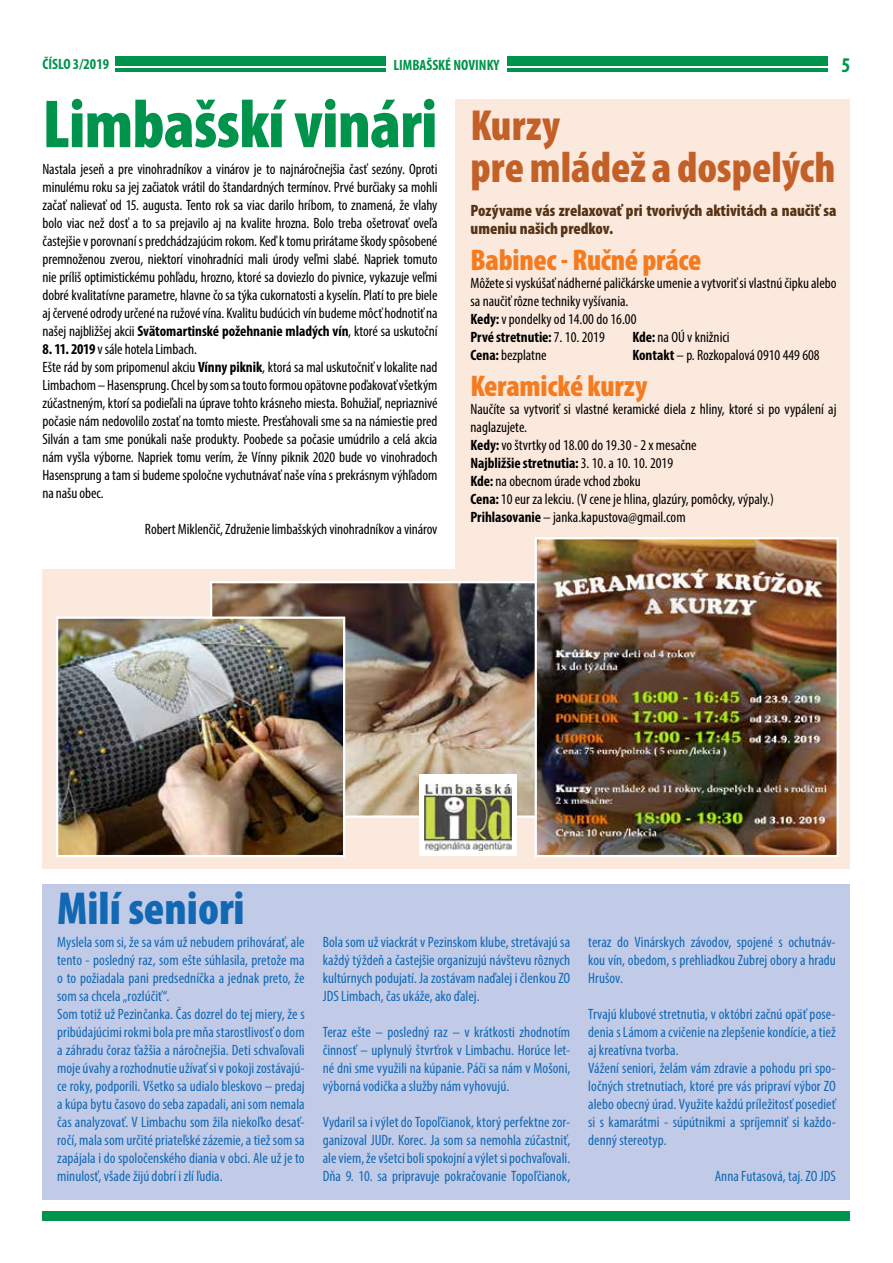
<style>
.page{position:relative;width:893px;height:1263px;background:#fff}
.page>*{position:absolute;margin:0;border:0;box-sizing:border-box;transform-origin:0 0}
.t1{font:900 condensed 68.7px "Myriad Pro";letter-spacing:-.01em;color:#00934b}
.t2{font:900 condensed 46.5px "Myriad Pro";color:#1268b3}
.t3{font:900 condensed 43.65px/41.7px "Myriad Pro";color:#c36028}
.t4{font:900 condensed 30px "Myriad Pro";letter-spacing:-.01em;color:#f47b20}
.t5{font:700 condensed 21px "Myriad Pro";color:#00934b}
.t6{font:900 condensed 16.5px/18px "Myriad Pro";color:#553415}
.t7{font:condensed 15px/18px "Myriad Pro";letter-spacing:-.005em;color:#000}
.t8{font:condensed 15px/18px "Myriad Pro";letter-spacing:.005em;color:#1268b3;text-align:justify}
.t9{font:700 condensed 15px "Myriad Pro";color:#00934b}
.s1{font-weight:700}
</style>
<div class="page">
<div style="left:43px;top:1211px;width:807px;height:9px;background:#00934b"></div>
<div style="left:98px;top:56px;width:736px;height:9px;background:#00934b"></div>
<hr style="left:98px;top:69px;width:736px;height:3px;background:#00934b">
<div style="left:828px;top:53px;width:22px;height:22px;background:#fff"></div>
<div style="left:386px;top:53px;width:121px;height:22px;background:#fff"></div>
<div style="left:43px;top:53px;width:72px;height:21px;background:#fff"></div>
<div style="left:455px;top:99px;width:395px;height:769px;background:#fce9dd"></div>
<div style="left:43px;top:569px;width:437px;height:299px;background:#fce9dd"></div>
<div style="left:43px;top:884px;width:807px;height:315px;background:#c1cbe8"></div>
<img style="left:213px;top:584px;width:322px;height:231px">
<img style="left:538px;top:540px;width:298px;height:314px">
<div style="left:535px;top:537px;width:304px;height:320px;border:2px solid #fff"></div>
<img style="left:59px;top:619px;width:283px;height:235px">
<div style="left:56px;top:616px;width:289px;height:241px;border:2px solid #fff"></div>
<div style="left:419px;top:775px;width:98px;height:81px;background:#fff"></div>
<img style="left:424px;top:784px;width:88px;height:66px">
<p class="t9" style="left:43px;top:55px;width:68px">ČÍSLO 3/2019</p>
<p class="t9" style="left:393px;top:55px;width:108px">LIMBAŠSKÉ NOVINKY</p>
<h3 class="t5" style="left:841px;top:52px;width:10px">5</h3>
<h1 class="t1" style="left:43px;top:86px;width:396px">Limbašskí vinári</h1>
<p class="t7" style="left:43px;top:160px;width:396px;text-align:justify">Nastala jeseň a pre vinohradníkov a vinárov je to najnáročnejšia časť sezóny. Oproti minulému roku sa jej začiatok vrátil do štandardných termínov. Prvé burčiaky sa mohli začať nalievať od 15. augusta. Tento rok sa viac darilo hríbom, to znamená, že vlahy bolo viac než dosť a to sa prejavilo aj na kvalite hrozna. Bolo treba ošetrovať oveľa častejšie v porovnaní s predchádzajúcim rokom. Keď k tomu prirátame škody spôsobené premnoženou zverou, niektorí vinohradníci mali úrody veľmi slabé. Napriek tomuto nie príliš optimistickému pohľadu, hrozno, ktoré sa doviezlo do pivnice, vykazuje veľmi dobré kvalitatívne parametre, hlavne čo sa týka cukornatosti a kyselín. Platí to pre biele aj červené odrody určené na ružové vína. Kvalitu budúcich vín budeme môcť hodnotiť na našej najbližšej akcii <span class="s1">Svätomartinské požehnanie mladých vín</span>, ktoré sa uskutoční</p>
<p class="t7" style="left:43px;top:340px;width:396px"><span class="s1">8. 11. 2019</span> v sále hotela Limbach.<br>Ešte rád by som pripomenul akciu <span class="s1">Vínny piknik</span>, ktorá sa mal uskutočniť v lokalite nad Limbachom – Hasensprung. Chcel by som sa touto formou opätovne poďakovať všetkým zúčastneným, ktorí sa podieľali na úprave tohto krásneho miesta. Bohužiaľ, nepriaznivé počasie nám nedovolilo zostať na tomto mieste. Presťahovali sme sa na námiestie pred Silván a tam sme ponúkali naše produkty. Poobede sa počasie umúdrilo a celá akcia nám vyšla výborne. Napriek tomu verím, že Vínny piknik 2020 bude vo vinohradoch Hasensprung a tam si budeme spoločne vychutnávať naše vína s prekrásnym výhľadom na našu obec.</p>
<p class="t7" style="left:145px;top:520px;width:294px">Robert Miklenčič, Združenie limbašských vinohradníkov a vinárov</p>
<h3 class="t3" style="left:470px;top:105px;width:366px">Kurzy<br>pre mládež a dospelých</h3>
<p class="t6" style="left:470px;top:202px;width:368px">Pozývame vás zrelaxovať pri tvorivých aktivitách a naučiť sa umeniu našich predkov.</p>
<h3 class="t4" style="left:470px;top:243px;width:232px">Babinec - Ručné práce</h3>
<p class="t7" style="left:470px;top:274px;width:368px">Môžete si vyskúšať nádherné paličkárske umenie a vytvoriť si vlastnú čipku alebo sa naučiť rôzne techniky vyšívania.<br><span class="s1">Kedy:</span> v pondelky od 14.00 do 16.00<br><span class="s1">Prvé stretnutie:</span> 7. 10. 2019</p>
<p class="t7" style="left:632px;top:328px;width:99px"><span class="s1">Kde:</span> na OÚ v knižnici</p>
<p class="t7" style="left:470px;top:346px;width:78px"><span class="s1">Cena:</span> bezplatne</p>
<p class="t7" style="left:632px;top:346px;width:189px"><span class="s1">Kontakt</span> – p. Rozkopalová 0910 449 608</p>
<h3 class="t4" style="left:470px;top:369px;width:178px">Keramické kurzy</h3>
<p class="t7" style="left:470px;top:400px;width:367px">Naučíte sa vytvoriť si vlastné keramické diela z hliny, ktoré si po vypálení aj naglazujete.<br><span class="s1">Kedy:</span> vo štvrtky od 18.00 do 19.30 - 2 x mesačne<br><span class="s1">Najbližšie stretnutia:</span> 3. 10. a 10. 10. 2019<br><span class="s1">Kde:</span> na obecnom úrade vchod zboku<br><span class="s1">Cena:</span> 10 eur za lekciu. (V cene je hlina, glazúry, pomôcky, výpaly.)<br><span class="s1">Prihlasovanie</span> – janka.kapustova@gmail.com</p>
<h2 class="t2" style="left:57px;top:882px;width:189px">Milí seniori</h2>
<p class="t8" style="left:57px;top:933px;width:249px;text-align:left">Myslela som si, že sa vám už nebudem prihovárať, ale tento - posledný raz, som ešte súhlasila, pretože ma o to požiadala pani predsedníčka a jednak preto, že som sa chcela „rozlúčiť“.<br>Som totiž už Pezinčanka. Čas dozrel do tej miery, že s pribúdajúcimi rokmi bola pre mňa starostlivosť o dom a záhradu čoraz ťažšia a náročnejšia. Deti schvaľovali moje úvahy a rozhodnutie užívať si v pokoji zostávajú&shy;ce roky, podporili. Všetko sa udialo bleskovo – predaj a kúpa bytu časovo do seba zapadali, ani som nemala čas analyzovať. V Limbachu som žila niekoľko desať&shy;ročí, mala som určité priateľské zázemie, a tiež som sa zapájala i do spoločenského diania v obci. Ale už je to minulosť, všade žijú dobrí i zlí ľudia.</p>
<p class="t8" style="left:323px;top:933px;width:249px">Bola som už viackrát v Pezinskom klube, stretávajú sa každý týždeň a častejšie organizujú návštevu rôznych kultúrnych podujatí. Ja zostávam naďalej i členkou ZO JDS Limbach, čas ukáže, ako ďalej.</p>
<p class="t8" style="left:323px;top:1023px;width:249px">Teraz ešte – posledný raz – v krátkosti zhodnotím činnosť – uplynulý štvrťrok v Limbachu. Horúce let&shy;né dni sme využili na kúpanie. Páči sa nám v Mošoni, výborná vodička a služby nám vyhovujú.</p>
<p class="t8" style="left:323px;top:1113px;width:249px">Vydaril sa i výlet do Topoľčianok, ktorý perfektne zor&shy;ganizoval JUDr. Korec. Ja som sa nemohla zúčastniť, ale viem, že všetci boli spokojní a výlet si pochvaľovali.<br>Dňa 9. 10. sa pripravuje pokračovanie Topoľčianok,</p>
<p class="t8" style="left:588px;top:933px;width:249px">teraz do Vinárskych závodov, spojené s ochutnáv&shy;kou vín, obedom, s prehliadkou Zubrej obory a hradu Hrušov.</p>
<p class="t8" style="left:588px;top:1005px;width:249px;text-align:left">Trvajú klubové stretnutia, v októbri začnú opäť pose&shy;denia s Lámom a cvičenie na zlepšenie kondície, a tiež aj kreatívna tvorba.<br>Vážení seniori, želám vám zdravie a pohodu pri spo&shy;ločných stretnutiach, ktoré pre vás pripraví výbor ZO alebo obecný úrad. Využite každú príležitosť posedieť si s kamarátmi - súpútnikmi a spríjemniť si každo&shy;denný stereotyp.</p>
<p class="t8" style="left:715px;top:1167px;width:123px">Anna Futasová, taj. ZO JDS</p>
</div>
